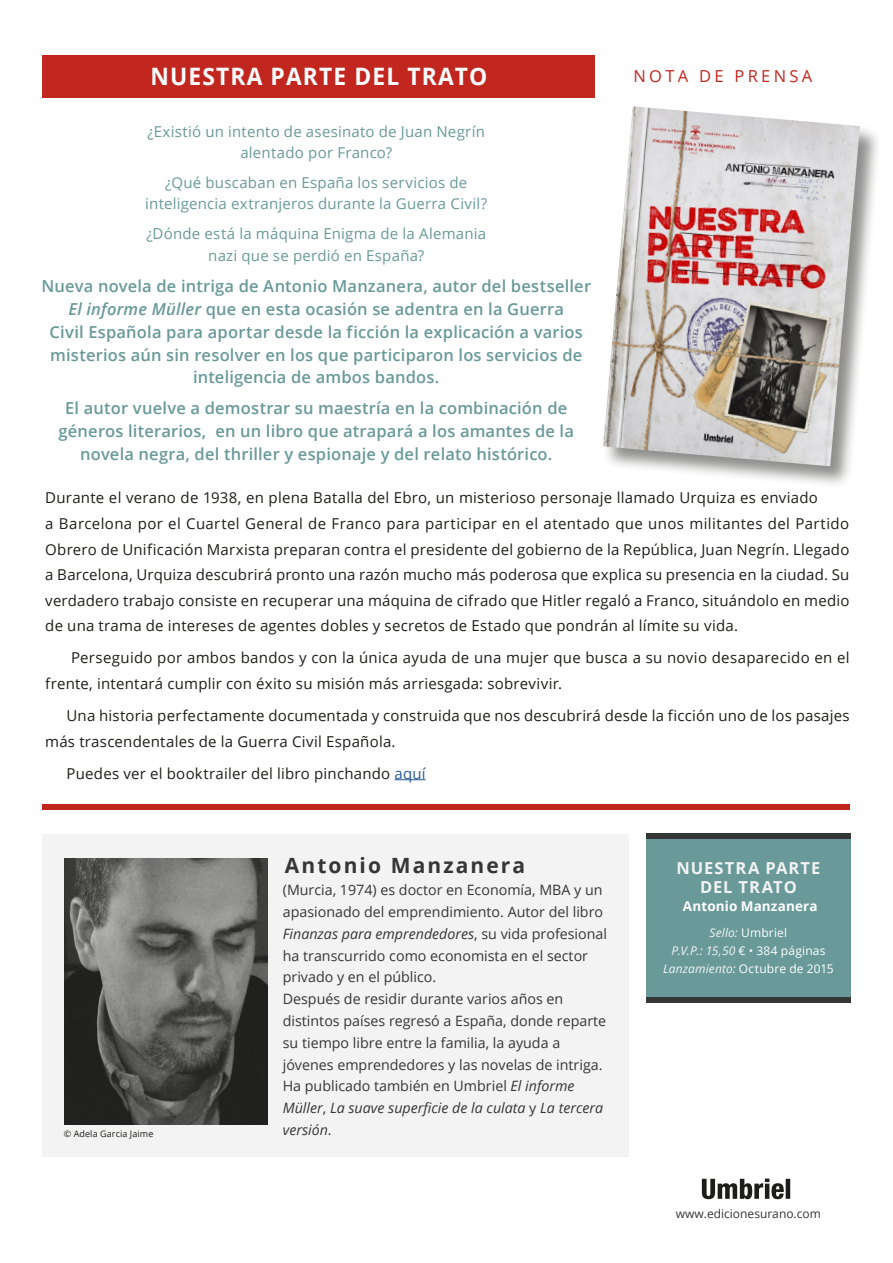
<style>
.page{position:relative;width:893px;height:1263px;background:#fff}
.page>*{position:absolute;margin:0;border:0;box-sizing:border-box;transform-origin:0 0}
.t1{font:700 24px "Open Sans";letter-spacing:.05em;color:#fff;scale:.95 1}
.t2{font:700 21px "Open Sans";letter-spacing:.1em;color:#363636}
.t3{font:600 16.5px/22.6px "Open Sans";letter-spacing:.01em;color:#699999;text-align:center}
.t4{font:700 16.5px/19.5px "Open Sans";letter-spacing:.06em;color:#f3f3f3;text-align:center}
.t5{font:16.5px "Open Sans";letter-spacing:.2em;color:#c1271f}
.t6{font:15px/25.7px "Open Sans";letter-spacing:.015em;color:#1d1d1b}
.t7{font:15px/21.1px "Open Sans";letter-spacing:.015em;color:#699999;text-align:center}
.t8{font:14.25px/21.8px "Open Sans";color:#363636}
.t9{font:700 13.5px "Open Sans";letter-spacing:.01em;color:#fff}
.t10{font:12px/17.7px "Open Sans";letter-spacing:.015em;color:#fff;text-align:center}
.t11{font:12px "Open Sans";color:#363636}
.t12{font:9px "Open Sans";letter-spacing:.01em;color:#1d1d1b}
.s1{font-style:italic}
.s2{color:#275b9b}
.s3{font-style:italic;color:#f3f3f3}
.s4{color:#f3f3f3}
</style>
<div class="page">
<div style="left:43px;top:55px;width:552px;height:43px;background:#c1271f"></div>
<div style="left:43px;top:805px;width:807px;height:5px;background:#c1271f"></div>
<div style="left:646px;top:838px;width:204px;height:159px;background:#699999"></div>
<div style="left:43px;top:834px;width:586px;height:323px;background:#f3f3f3"></div>
<hr style="left:395px;top:779px;width:31px;height:1px;background:#275b9b">
<div style="left:646px;top:833px;width:204px;height:6px;background:#363636"></div>
<div style="left:646px;top:997px;width:204px;height:6px;background:#363636"></div>
<img style="left:65px;top:858px;width:203px;height:266px">
<svg style="left:702px;top:1178px;width:88px;height:21px"></svg>
<div style="left:602px;top:106px;width:280px;height:382px;background:#1d1d1b;opacity:.5"></div>
<img style="left:603px;top:106px;width:257px;height:360px">
<h1 class="t1" style="left:150px;top:59px;width:356px">NUESTRA PARTE DEL TRATO</h1>
<p class="t5" style="left:633px;top:65px;width:180px">NOTA DE PRENSA</p>
<p class="t7" style="left:148px;top:121px;width:339px">¿Existió un intento de asesinato de Juan Negrín alentado por Franco?</p>
<p class="t7" style="left:145px;top:171px;width:343px">¿Qué buscaban en España los servicios de inteligencia extranjeros durante la Guerra Civil?</p>
<p class="t7" style="left:146px;top:221px;width:341px;line-height:22.6px">¿Dónde está la máquina Enigma de la Alemania nazi que se perdió en España?</p>
<p class="t3" style="left:41px;top:275px;width:551px">Nueva novela de intriga de Antonio Manzanera, autor del bestseller <span class="s1">El informe Müller</span> que en esta ocasión se adentra en la Guerra<br>Civil Española para aportar desde la ficción la explicación a varios misterios aún sin resolver en los que participaron los servicios de inteligencia de ambos bandos.</p>
<p class="t3" style="left:59px;top:397px;width:517px">El autor vuelve a demostrar su maestría en la combinación de géneros literarios, en un libro que atrapará a los amantes de la novela negra, del thriller y espionaje y del relato histórico.</p>
<p class="t6" style="left:45px;top:485px;width:806px">Durante el verano de 1938, en plena Batalla del Ebro, un misterioso personaje llamado Urquiza es enviado<br>a Barcelona por el Cuartel General de Franco para participar en el atentado que unos militantes del Partido Obrero de Unificación Marxista preparan contra el presidente del gobierno de la República, Juan Negrín. Llegado a Barcelona, Urquiza descubrirá pronto una razón mucho más poderosa que explica su presencia en la ciudad. Su verdadero trabajo consiste en recuperar una máquina de cifrado que Hitler regaló a Franco, situándolo en medio de una trama de intereses de agentes dobles y secretos de Estado que pondrán al límite su vida.</p>
<p class="t6" style="left:45px;top:645px;width:806px;text-indent:26px">Perseguido por ambos bandos y con la única ayuda de una mujer que busca a su novio desaparecido en el frente, intentará cumplir con éxito su misión más arriesgada: sobrevivir.</p>
<p class="t6" style="left:45px;top:702px;width:806px;text-indent:21px">Una historia perfectamente documentada y construida que nos descubrirá desde la ficción uno de los pasajes más trascendentales de la Guerra Civil Española.</p>
<p class="t6" style="left:67px;top:760px;width:361px">Puedes ver el booktrailer del libro pinchando <span class="s2">aquí</span></p>
<p class="t12" style="left:64px;top:1128px;width:91px">© Adela Garcia Jaime</p>
<h2 class="t2" style="left:285px;top:850px;width:242px">Antonio Manzanera</h2>
<p class="t8" style="left:283px;top:879px;width:326px">(Murcia, 1974) es doctor en Economía, MBA y un apasionado del emprendimiento. Autor del libro <span class="s1">Finanzas para emprendedores</span>, su vida profesional ha transcurrido como economista en el sector privado y en el público.<br>Después de residir durante varios años en distintos países regresó a España, donde reparte su tiempo libre entre la familia, la ayuda a jóvenes emprendedores y las novelas de intriga.<br>Ha publicado también en Umbriel <span class="s1">El informe Müller</span>, <span class="s1">La suave superficie de la culata</span> y <span class="s1">La tercera versión</span>.</p>
<p class="t4" style="left:676px;top:858px;width:145px">NUESTRA PARTE<br>DEL TRATO</p>
<p class="t9" style="left:683px;top:897px;width:136px">Antonio Manzanera</p>
<p class="t10" style="left:663px;top:924px;width:172px"><span class="s3">Sello:</span> Umbriel<br><span class="s3">P.V.P.: 15,50</span> € <span class="s4">•</span> 384 páginas<br><span class="s3">Lanzamiento:</span> Octubre de 2015</p>
<p class="t11" style="left:676px;top:1205px;width:147px">www.edicionesurano.com</p>
</div>
